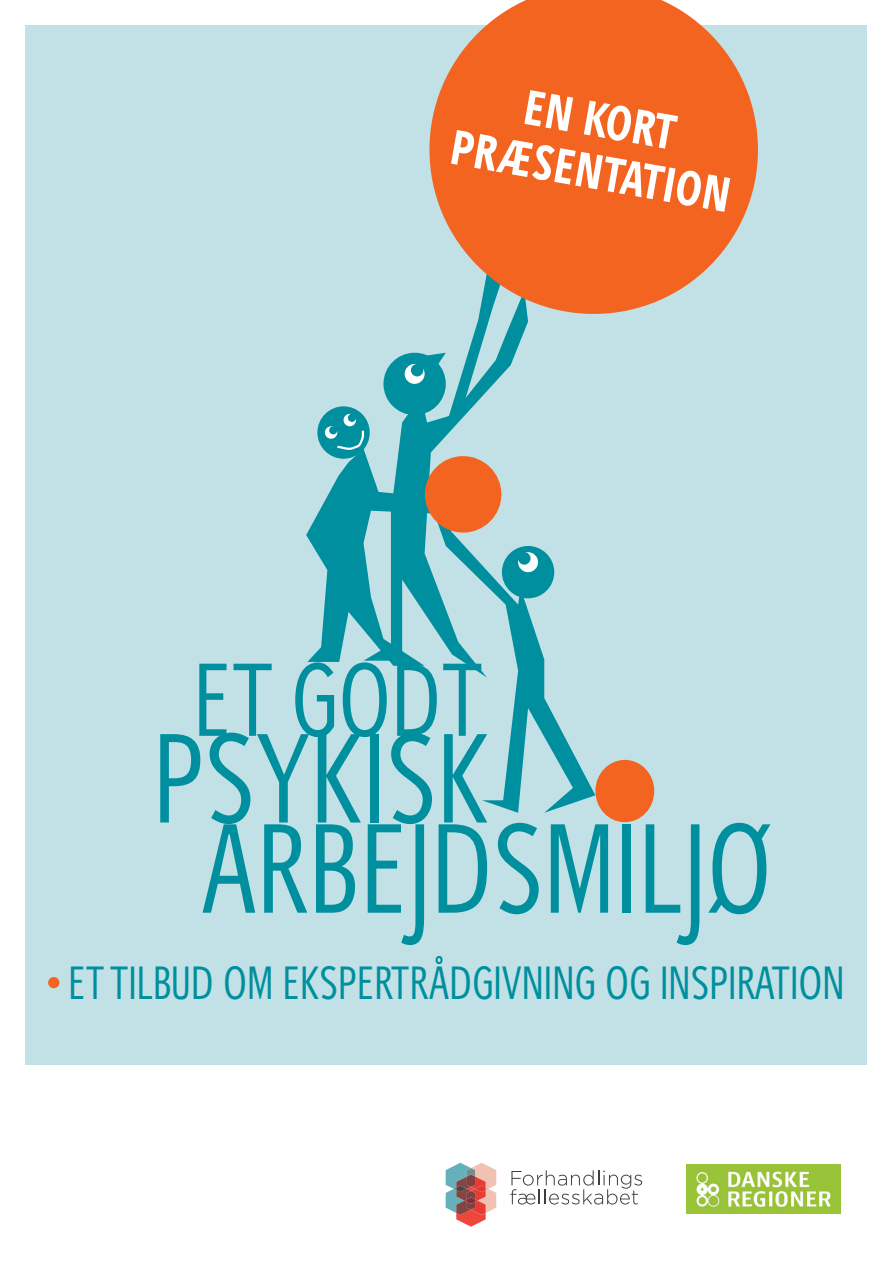
<style>
.page{position:relative;width:893px;height:1263px;background:#fff}
.page>*{position:absolute;margin:0;border:0;box-sizing:border-box;transform-origin:0 0}
.rubrik{font:condensed 130.5px "Ulissa";color:#008f9e}
.rubrik-2{font:condensed 106.5px "Ulissa";color:#008f9e}
.rubrik-3{font:700 condensed 50.55px "Ulissa";color:#fff}
.rubrik-4{font:condensed 48px "Ulissa";color:#008f9e}
.s1{color:#f36421}
</style>
<div class="page">
<div style="left:26px;top:26px;width:841px;height:1039px;background:#c2e1e6"></div>
<div style="left:595px;top:760px;width:59px;height:62px;background:#f36421;border-radius:50%"></div>
<svg style="left:502px;top:314px;width:26px;height:61px"></svg>
<svg style="left:306px;top:314px;width:196px;height:352px"></svg>
<svg style="left:436px;top:506px;width:159px;height:307px"></svg>
<div style="left:411px;top:364px;width:12px;height:12px;background:#008f9e;border-radius:50%"></div>
<div style="left:329px;top:426px;width:8px;height:8px;background:#008f9e;border-radius:50%"></div>
<div style="left:348px;top:414px;width:8px;height:8px;background:#008f9e;border-radius:50%"></div>
<div style="left:518px;top:552px;width:20px;height:20px;background:#fff;border-radius:50%"></div>
<div style="left:518px;top:552px;width:13px;height:13px;background:#008f9e;border-radius:50%"></div>
<div style="left:425px;top:456px;width:76px;height:77px;background:#f36421;border-radius:50%"></div>
<div style="left:48px;top:977px;width:11px;height:11px;border:4px solid #f36421;border-radius:50%"></div>
<svg style="left:510px;top:1170px;width:132px;height:34px"></svg>
<svg style="left:446px;top:1163px;width:50px;height:64px"></svg>
<img style="left:686px;top:1165px;width:154px;height:48px">
<svg style="left:429px;top:0;width:329px;height:314px;fill:#f36421"></svg>
<p class="rubrik-3" style="left:530px;top:78px;width:155px;rotate:10deg">EN KORT</p>
<p class="rubrik-3" style="left:456px;top:118px;width:284px;rotate:10deg">PRÆSENTATION</p>
<p class="rubrik-2" style="left:193px;top:640px;width:291px">ET GODT</p>
<p class="rubrik" style="left:153px;top:705px;width:338px">PSYKISK</p>
<p class="rubrik" style="left:201px;top:796px;width:573px">ARBEJDSMILJØ</p>
<p class="rubrik-4" style="left:48px;top:956px;width:798px"><span class="s1">•</span> ET TILBUD OM EKSPERTRÅDGIVNING OG INSPIRATION</p>
</div>
